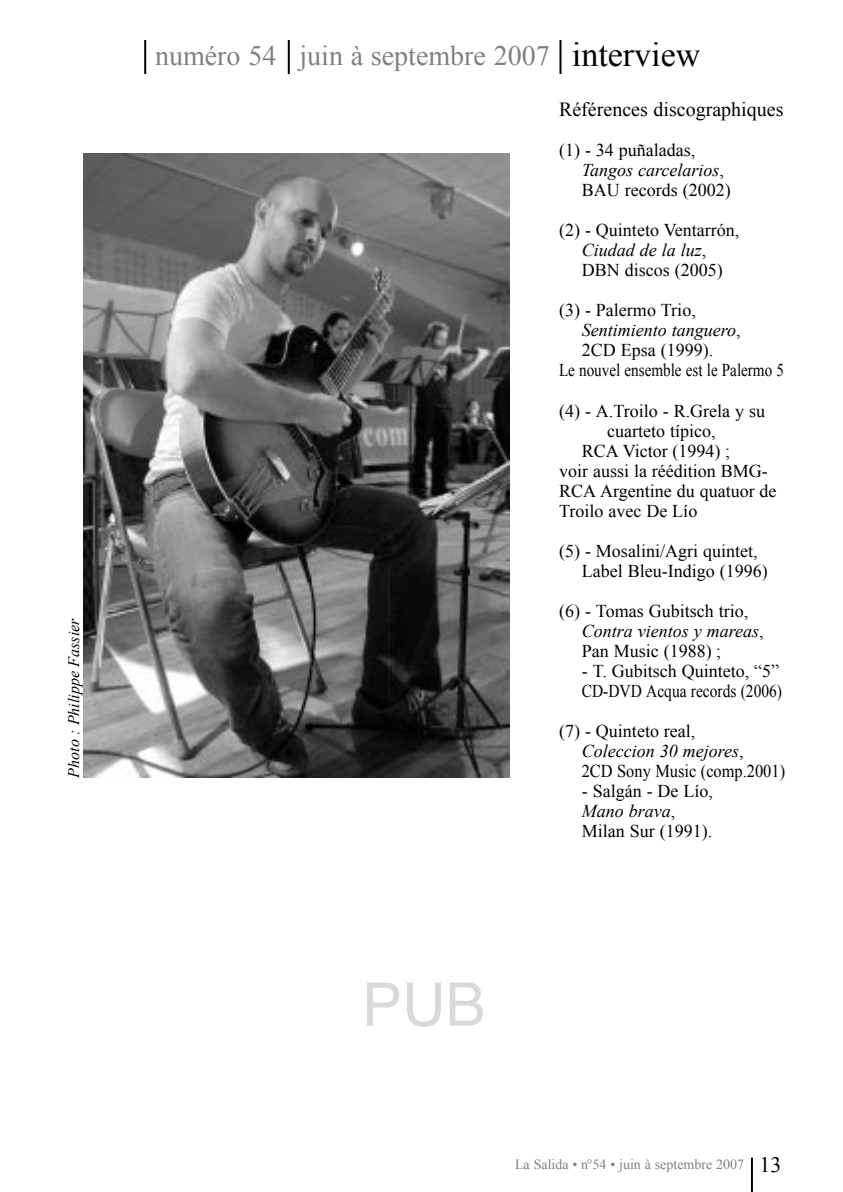
<style>
.page{position:relative;width:843px;height:1192px;background:#fff}
.page>*{position:absolute;margin:0;border:0;box-sizing:border-box;transform-origin:0 0}
.t1{font:60px "Helvetica";color:#d9d9d9}
.t2{font:28px "Times New Roman";color:#808080}
.t3{font:20px "Times New Roman";color:#000}
.t4{font:18px/20px "Times New Roman";color:#000}
.t5{font:18px "Times New Roman";color:#000;scale:.84 1}
.t6{font:italic 18px "Times New Roman";color:#000}
.t7{font:italic 16px "Times New Roman";color:#000}
.t8{font:14px "Times New Roman";color:#808080}
.s1{font-size:34px;color:#000}
.s2{font-style:italic}
.s3{font-style:normal}
.s4{font-size:22px;color:#000}
</style>
<div class="page">
<hr style="left:750px;top:1157px;width:2px;height:34px;background:#000">
<hr style="left:144px;top:40px;width:2px;height:34px;background:#000">
<hr style="left:288px;top:40px;width:2px;height:34px;background:#000">
<hr style="left:559px;top:40px;width:2px;height:34px;background:#000">
<img style="left:84px;top:153px;width:425px;height:624px">
<p class="t7" style="left:65px;top:777px;width:161px;rotate:-90deg">Photo : Philippe Fassier</p>
<h2 class="t2" style="left:155px;top:40px;width:546px">numéro 54 juin à septembre 2007 <span class="s1">interview</span></h2>
<p class="t3" style="left:559px;top:98px;width:226px">Références discographiques</p>
<p class="t4" style="left:581px;top:140px;width:150px;text-indent:-23px">(1) - 34 puñaladas,<br><span class="s2">Tangos carcelarios</span>,<br>BAU records (2002)</p>
<p class="t4" style="left:559px;top:220px;width:182px;text-align:center">(2) - Quinteto Ventarrón,<br><span class="s2">Ciudad de la luz</span>,<br>DBN discos (2005)</p>
<p class="t4" style="left:559px;top:300px;width:138px">(3) - Palermo Trio,</p>
<p class="t6" style="left:581px;top:320px;width:160px">Sentimiento tanguero<span class="s3">,</span></p>
<p class="t4" style="left:581px;top:340px;width:133px">2CD Epsa (1999).</p>
<p class="t5" style="left:559px;top:360px;width:269px">Le nouvel ensemble est le Palermo 5</p>
<p class="t4" style="left:559px;top:400px;width:208px">(4) - A.Troilo - R.Grela y su</p>
<p class="t4" style="left:607px;top:420px;width:110px">cuarteto típico,</p>
<p class="t4" style="left:581px;top:440px;width:150px">RCA Victor (1994) ;</p>
<p class="t4" style="left:559px;top:460px;width:210px">voir aussi la réédition BMG-</p>
<p class="t4" style="left:559px;top:480px;width:219px">RCA Argentine du quatuor de</p>
<p class="t4" style="left:559px;top:500px;width:140px">Troilo avec De Lío</p>
<p class="t4" style="left:581px;top:540px;width:187px;text-indent:-23px">(5) - Mosalini/Agri quintet,<br>Label Bleu-Indigo (1996)</p>
<p class="t4" style="left:581px;top:600px;width:183px;text-indent:-23px">(6) - Tomas Gubitsch trio,<br><span class="s2">Contra vientos y mareas</span>,<br>Pan Music (1988) ;</p>
<p class="t4" style="left:581px;top:660px;width:202px">- T. Gubitsch Quinteto, “5”<br>CD-DVD Acqua records (2006)</p>
<p class="t4" style="left:581px;top:720px;width:205px;text-indent:-23px">(7) - Quinteto real,<br><span class="s2">Coleccion 30 mejores</span>,<br>2CD Sony Music (comp.2001)</p>
<p class="t4" style="left:581px;top:780px;width:133px">- Salgán - De Lío,<br><span class="s2">Mano brava</span>,<br>Milan Sur (1991).</p>
<h1 class="t1" style="left:362px;top:979px;width:125px">PUB</h1>
<p class="t8" style="left:515px;top:1156px;width:268px">La Salida • n°54 • juin à septembre 2007 <span class="s4">13</span></p>
</div>
